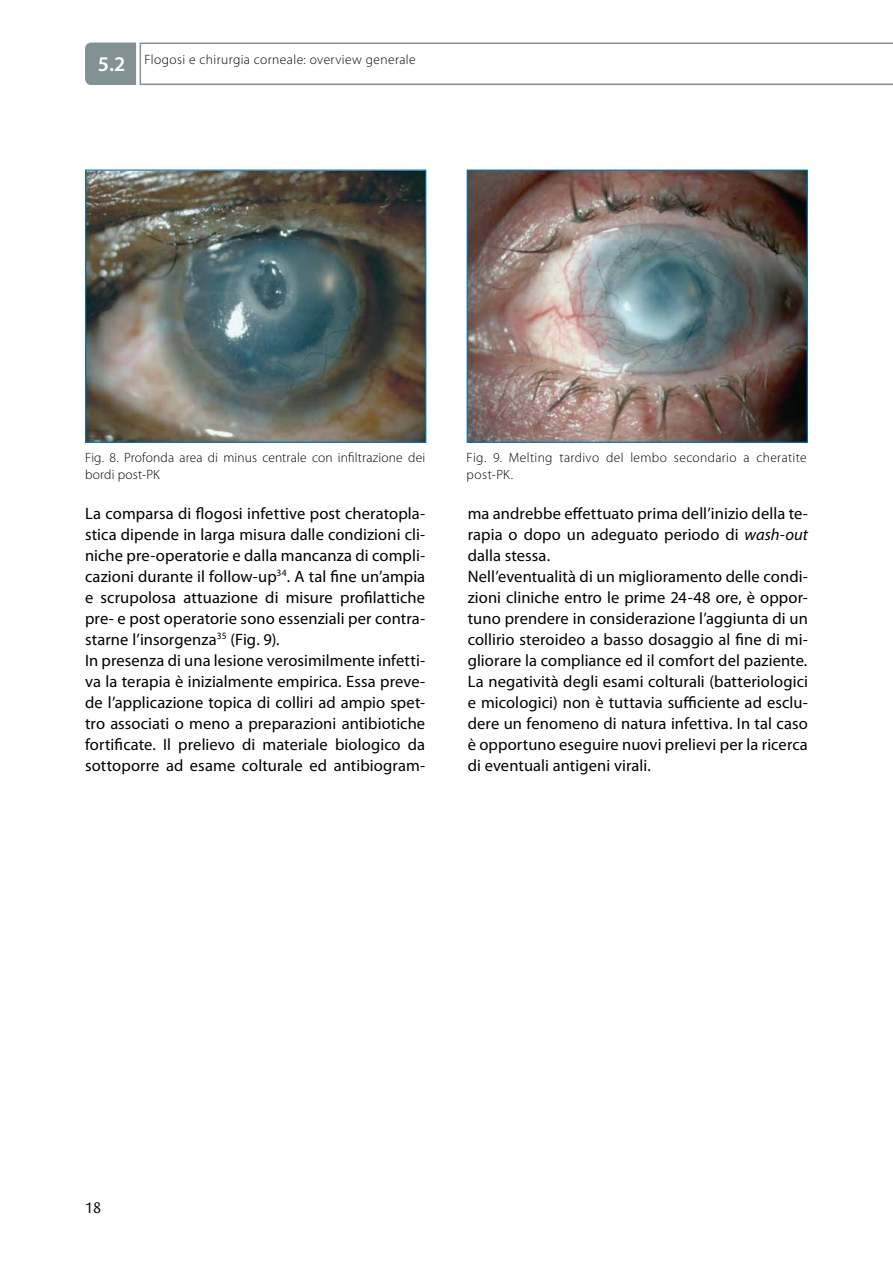
<style>
.page{position:relative;width:893px;height:1263px;background:#fff}
.page>*{position:absolute;margin:0;border:0;box-sizing:border-box;transform-origin:0 0}
.t1{font:600 21px "Myriad Pro";color:#fff}
.t2{font:16.5px/21px "Myriad Pro";letter-spacing:.005em;color:#000}
.t3{font:15px "Barmeno";color:#000}
.t4{font:300 13.5px/16.5px "Myriad Pro";letter-spacing:.025em;color:#000}
.s1{font-style:italic}
</style>
<div class="page">
<div style="left:85px;top:43px;width:51px;height:42px;background:#819194"></div>
<div style="left:140px;top:43px;width:753px;height:42px;border:2px solid #819194"></div>
<img style="left:469px;top:172px;width:337px;height:269px">
<div style="left:467px;top:170px;width:341px;height:273px;border:1px solid #0077ae"></div>
<img style="left:87px;top:172px;width:337px;height:269px">
<div style="left:85px;top:170px;width:341px;height:273px;border:1px solid #0077ae"></div>
<p class="t1" style="left:98px;top:51px;width:29px">5.2</p>
<p class="t4" style="left:145px;top:51px;width:273px">Flogosi e chirurgia corneale: overview generale</p>
<p class="t4" style="left:85px;top:450px;width:342px">Fig. 8. Profonda area di minus centrale con infiltrazione dei bordi post-PK</p>
<p class="t4" style="left:467px;top:450px;width:342px">Fig. 9. Melting tardivo del lembo secondario a cheratite post-PK.</p>
<p class="t2" style="left:85px;top:503px;width:342px">La comparsa di flogosi infettive post cheratopla&shy;stica dipende in larga misura dalle condizioni cli&shy;niche pre-operatorie e dalla mancanza di compli&shy;cazioni durante il follow-up<sup>34</sup>. A tal fine un’ampia e scrupolosa attuazione di misure profilattiche pre- e post operatorie sono essenziali per contra&shy;starne l’insorgenza<sup>35</sup> (Fig. 9).<br>In presenza di una lesione verosimilmente infetti&shy;va la terapia è inizialmente empirica. Essa preve&shy;de l’applicazione topica di colliri ad ampio spet&shy;tro associati o meno a preparazioni antibiotiche fortificate. Il prelievo di materiale biologico da sottoporre ad esame colturale ed antibiogram-</p>
<p class="t2" style="left:468px;top:503px;width:342px">ma andrebbe effettuato prima dell’inizio della te&shy;rapia o dopo un adeguato periodo di <span class="s1">wash-out </span>dalla stessa.<br>Nell’eventualità di un miglioramento delle condi&shy;zioni cliniche entro le prime 24-48 ore, è oppor&shy;tuno prendere in considerazione l’aggiunta di un collirio steroideo a basso dosaggio al fine di mi&shy;gliorare la compliance ed il comfort del paziente.<br>La negatività degli esami colturali (batteriologici e micologici) non è tuttavia sufficiente ad esclu&shy;dere un fenomeno di natura infettiva. In tal caso è opportuno eseguire nuovi prelievi per la ricerca di eventuali antigeni virali.</p>
<p class="t3" style="left:85px;top:1199px;width:18px">18</p>
</div>
